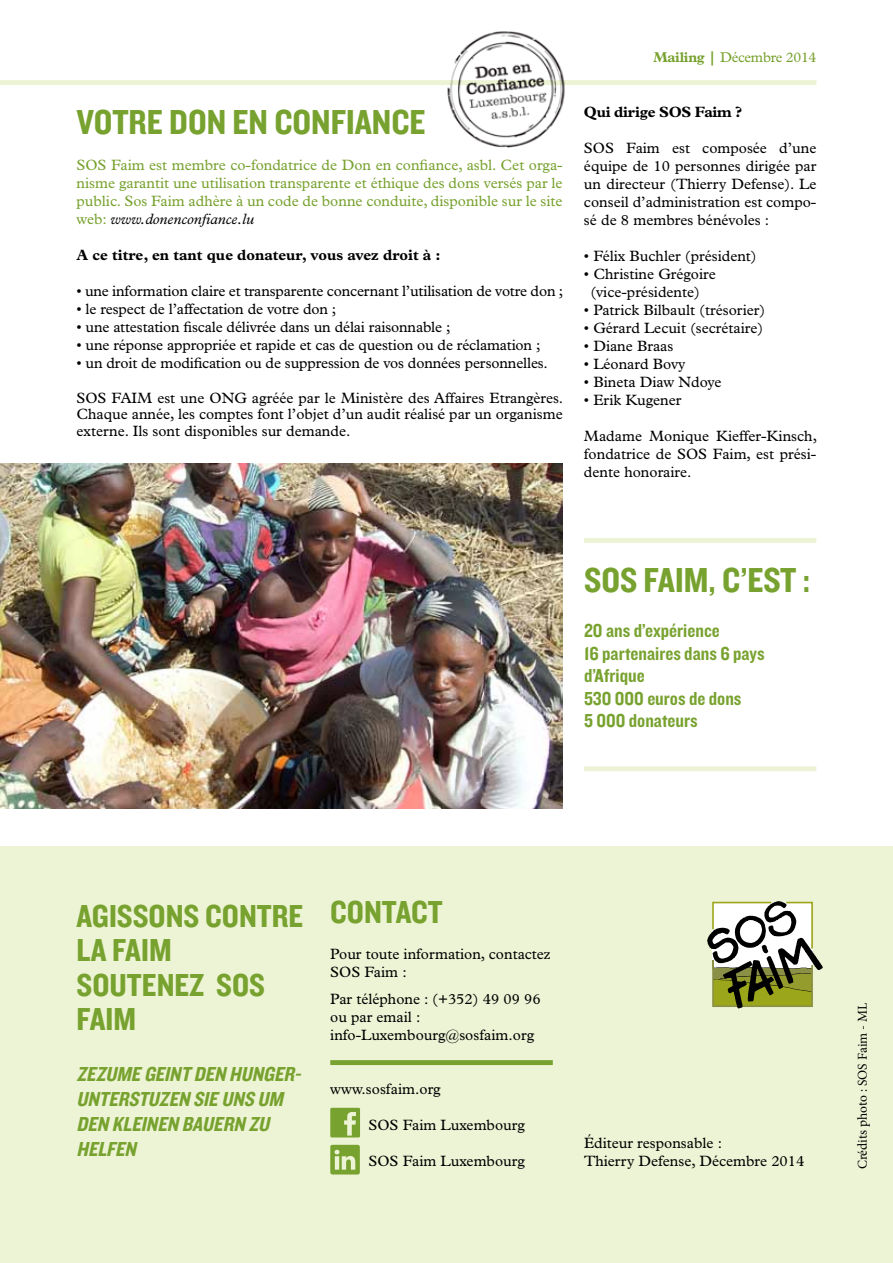
<style>
.page{position:relative;width:893px;height:1263px;background:#fff}
.page>*{position:absolute;margin:0;border:0;box-sizing:border-box;transform-origin:0 0}
.t1{font:36px "Knockout HTF50 Welterweight";color:#78a22f}
.t2{font:33px/34.5px "Knockout HTF50 Welterweight";color:#78a22f}
.t3{font:italic 21px "Knockout HTF50 Welterweight";color:#78a22f}
.t4{font:19.5px/22.5px "Knockout HTF50 Welterweight";color:#78a22f}
.t5{font:15px/18px "Plantin Std";color:#000}
.t6{font:15px/18px "Plantin Std";color:#78a22f;text-align:justify}
.t7{font:700 15px "Plantin Std";color:#000}
.t8{font:700 15px "Plantin Std";letter-spacing:-.02em;color:#000}
.t9{font:14.25px "Plantin Std";letter-spacing:-.02em;color:#78a22f}
.t10{font:13.5px "Minion Pro";color:#000}
.s1{font-style:italic;color:#000}
.s2{font-weight:700}
</style>
<div class="page">
<div style="left:0;top:846px;width:893px;height:417px;background:#edf4d5"></div>
<img style="left:0;top:463px;width:563px;height:346px">
<div style="left:584px;top:538px;width:232px;height:5px;background:#edf4d5"></div>
<div style="left:330px;top:1060px;width:223px;height:5px;background:#78a22f"></div>
<div style="left:0;top:80px;width:816px;height:5px;background:#edf4d5"></div>
<svg style="left:330px;top:1145px;width:30px;height:29px"></svg>
<svg style="left:330px;top:1108px;width:30px;height:29px"></svg>
<div style="left:584px;top:766px;width:232px;height:5px;background:#edf4d5"></div>
<img style="left:447px;top:31px;width:118px;height:117px">
<svg style="left:707px;top:901px;width:116px;height:107px;background:#a3a683"></svg>
<h1 class="t1" style="left:76px;top:103px;width:19px">VOTRE</h1>
<h1 class="t1" style="left:169px;top:103px;width:19px">DON</h1>
<h1 class="t1" style="left:233px;top:103px;width:60px">EN CONFIANCE</h1>
<p class="t6" style="left:76px;top:156px;width:488px">SOS Faim est membre co-fondatrice de Don en confiance, asbl. Cet orga&shy;nisme garantit une utilisation transparente et éthique des dons versés par le public. Sos Faim adhère à un code de bonne conduite, disponible sur le site web: <span class="s1">www.donenconfiance.lu</span></p>
<p class="t7" style="left:76px;top:246px;width:366px">A ce titre, en tant que donateur, vous avez droit à :</p>
<p class="t5" style="left:76px;top:282px;width:488px">• une information claire et transparente concernant l’utilisation de votre don ;</p>
<p class="t5" style="left:76px;top:300px;width:261px">• le respect de l’affectation de votre don ;</p>
<p class="t5" style="left:76px;top:318px;width:375px">• une attestation fiscale délivrée dans un délai raisonnable ;</p>
<p class="t5" style="left:76px;top:336px;width:465px">• une réponse appropriée et rapide et cas de question ou de réclamation ;</p>
<p class="t5" style="left:76px;top:354px;width:473px">• un droit de modification ou de suppression de vos données personnelles.</p>
<p class="t5" style="left:76px;top:389px;width:488px;line-height:16.5px;text-align:justify">SOS FAIM est une ONG agréée par le Ministère des Affaires Etrangères.<br>Chaque année, les comptes font l’objet d’un audit réalisé par un organisme externe. Ils sont disponibles sur demande.</p>
<p class="t9" style="left:653px;top:49px;width:164px"><span class="s2">Mailing |</span> Décembre 2014</p>
<p class="t8" style="left:584px;top:103px;width:160px">Qui dirige SOS Faim ?</p>
<p class="t5" style="left:584px;top:139px;width:234px;text-align:justify">SOS Faim est composée d’une équipe de 10 personnes dirigée par un directeur (Thierry Defense). Le conseil d’administration est compo&shy;sé de 8 membres bénévoles :</p>
<p class="t5" style="left:584px;top:247px;width:174px">• Félix Buchler (président)</p>
<p class="t5" style="left:590px;top:265px;width:127px;text-indent:-6px">• Christine Grégoire (vice-présidente)</p>
<p class="t5" style="left:584px;top:301px;width:183px">• Patrick Bilbault (trésorier)</p>
<p class="t5" style="left:584px;top:319px;width:181px">• Gérard Lecuit (secrétaire)</p>
<p class="t5" style="left:584px;top:337px;width:91px">• Diane Braas</p>
<p class="t5" style="left:584px;top:355px;width:103px">• Léonard Bovy</p>
<p class="t5" style="left:584px;top:373px;width:139px">• Bineta Diaw Ndoye</p>
<p class="t5" style="left:584px;top:391px;width:99px">• Erik Kugener</p>
<p class="t5" style="left:584px;top:427px;width:235px;text-align:justify">Madame Monique Kieffer-Kinsch, fondatrice de SOS Faim, est prési&shy;dente honoraire.</p>
<h1 class="t1" style="left:584px;top:561px;width:76px">SOS FAIM</h1>
<h1 class="t1" style="left:708px;top:561px;width:103px">, C’EST :</h1>
<h3 class="t4" style="left:584px;top:620px;width:182px">20 ans d’expérience<br>16 partenaires dans 6 pays d’Afrique<br>530 000 euros de dons<br>5 000 donateurs</h3>
<h2 class="t2" style="left:77px;top:900px;width:49px">AGISSONS</h2>
<h2 class="t2" style="left:205px;top:900px;width:17px">CONTRE</h2>
<h2 class="t2" style="left:77px;top:934px;width:51px">LAFAIM<br>SOUTENE</h2>
<h2 class="t2" style="left:189px;top:968px;width:44px">Z SOS</h2>
<h2 class="t2" style="left:77px;top:1003px;width:16px">FAIM</h2>
<h3 class="t3" style="left:77px;top:1063px;width:43px">ZEZUME</h3>
<h3 class="t3" style="left:144px;top:1063px;width:22px">GEINT</h3>
<h3 class="t3" style="left:194px;top:1063px;width:113px">DEN HUNGER-</h3>
<h3 class="t3" style="left:77px;top:1088px;width:12px">UNTERSTU</h3>
<h3 class="t3" style="left:159px;top:1088px;width:113px">ZENSIE UNS UM</h3>
<h3 class="t3" style="left:77px;top:1113px;width:66px">DEN KLEINEN</h3>
<h3 class="t3" style="left:182px;top:1113px;width:12px">BAUERN</h3>
<h3 class="t3" style="left:248px;top:1113px;width:22px">ZU</h3>
<h3 class="t3" style="left:77px;top:1138px;width:41px">HELFEN</h3>
<h2 class="t2" style="left:330px;top:895px;width:17px">CONTACT</h2>
<p class="t5" style="left:330px;top:945px;width:222px">Pour toute information, contactez<br>SOS Faim :</p>
<p class="t5" style="left:330px;top:990px;width:212px">Par téléphone : (+352) 49 09 96 ou par email : info-Luxembourg@sosfaim.org</p>
<p class="t5" style="left:330px;top:1080px;width:112px">www.sosfaim.org</p>
<p class="t5" style="left:369px;top:1116px;width:158px">SOS Faim Luxembourg</p>
<p class="t5" style="left:369px;top:1152px;width:158px">SOS Faim Luxembourg</p>
<p class="t5" style="left:584px;top:1134px;width:222px">Éditeur responsable :<br>Thierry Defense, Décembre 2014</p>
<p class="t10" style="left:853px;top:1169px;width:168px;rotate:-90deg">Crédits photo : SOS Faim - ML</p>
</div>
